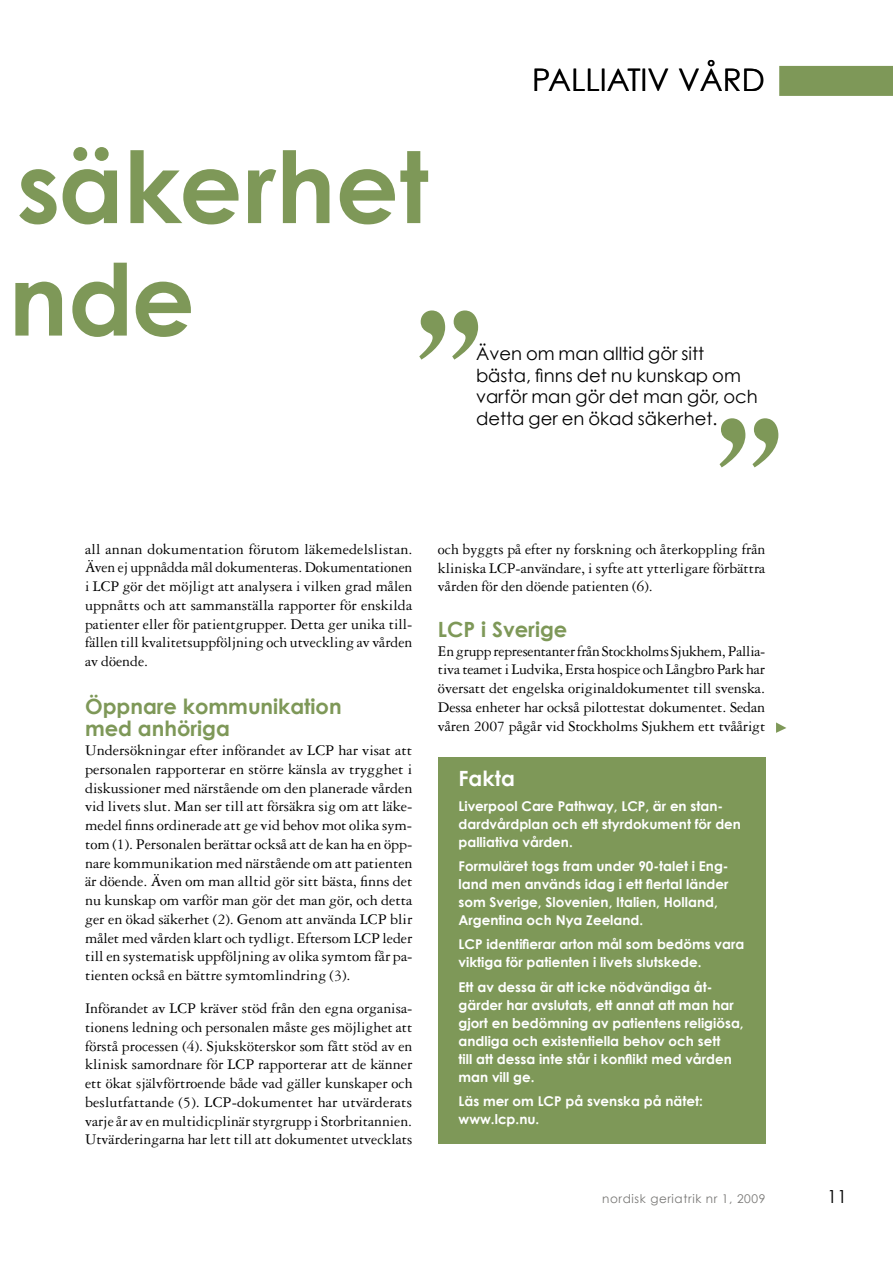
<style>
.page{position:relative;width:893px;height:1263px;background:#fff}
.page>*{position:absolute;margin:0;border:0;box-sizing:border-box;transform-origin:0 0}
.t1{font:180px "Century Old Style Std";color:#7e9858}
.t2{font:700 99px/112.5px "Century Gothic";color:#7e9858}
.t3{font:31.05px "Century Gothic";color:#000}
.t4{font:700 21px/22.5px "Century Gothic";color:#7e9858}
.t5{font:700 21px "Century Gothic";color:#fff}
.t6{font:18px/21.6px "Century Gothic";color:#000}
.t7{font:15.75px/18.8px "Garamond 3 LT Std";color:#000;text-align:justify}
.t8{font:700 13.5px/18px "Century Gothic";color:#fff}
.t9{font:12px "Century Gothic";letter-spacing:.05em;color:#787775}
</style>
<div class="page">
<div style="left:779px;top:66px;width:114px;height:30px;background:#7e9858"></div>
<svg style="left:776px;top:722px;width:10px;height:11px"></svg>
<div style="left:438px;top:757px;width:327px;height:387px;background:#7e9858"></div>
<h3 class="t3" style="left:532px;top:61px;width:234px">PALLIIATIV VÅRD</h3>
<h2 class="t2" style="left:9px;top:129px;width:421px">säkerhet nde</h2>
<h1 class="t1" style="left:412px;top:263px;width:73px">”</h1>
<p class="t6" style="left:476px;top:342px;width:283px">Även om man alltid gör sitt bästa, finns det nu kunskap om varför man gör det man gör, och detta ger en ökad säkerhet.</p>
<h1 class="t1" style="left:713px;top:371px;width:73px">”</h1>
<p class="t7" style="left:85px;top:539px;width:329px">all annan dokumentation förutom läkemedelslistan.<br>Även ej uppnådda mål dokumenteras. Dokumentationen i LCP gör det möjligt att analysera i vilken grad målen uppnåtts och att sammanställa rapporter för enskilda patienter eller för patientgrupper. Detta ger unika till&shy;fällen till kvalitetsuppföljning och utveckling av vården av döende.</p>
<h3 class="t4" style="left:85px;top:694px;width:258px">Öppnare kommunikation med anhöriga</h3>
<p class="t7" style="left:85px;top:741px;width:329px">Undersökningar efter införandet av LCP har visat att personalen rapporterar en större känsla av trygghet i diskussioner med närstående om den planerade vården vid livets slut. Man ser till att försäkra sig om att läke&shy;medel finns ordinerade att ge vid behov mot olika sym&shy;tom (1). Personalen berättar också att de kan ha en öpp&shy;nare kommunikation med närstående om att patienten är döende. Även om man alltid gör sitt bästa, finns det nu kunskap om varför man gör det man gör, och detta ger en ökad säkerhet (2). Genom att använda LCP blir målet med vården klart och tydligt. Eftersom LCP leder till en systematisk uppföljning av olika symtom får pa&shy;tienten också en bättre symtomlindring (3).</p>
<p class="t7" style="left:85px;top:999px;width:329px">Införandet av LCP kräver stöd från den egna organisa&shy;tionens ledning och personalen måste ges möjlighet att förstå processen (4). Sjuksköterskor som fått stöd av en klinisk samordnare för LCP rapporterar att de känner ett ökat självförtroende både vad gäller kunskaper och beslutfattande (5). LCP-dokumentet har utvärderats varje år av en multidicplinär styrgrupp i Storbritannien.<br>Utvärderingarna har lett till att dokumentet utvecklats</p>
<p class="t7" style="left:438px;top:540px;width:329px">och byggts på efter ny forskning och återkoppling från kliniska LCP-användare, i syfte att ytterligare förbättra vården för den döende patienten (6).</p>
<h3 class="t4" style="left:438px;top:617px;width:131px">LCP i Sverige</h3>
<p class="t7" style="left:438px;top:641px;width:329px">En grupp representanter från Stockholms Sjukhem, Pallia&shy;tiva teamet i Ludvika, Ersta hospice och Långbro Park har översatt det engelska originaldokumentet till svenska.<br>Dessa enheter har också pilottestat dokumentet. Sedan våren 2007 pågår vid Stockholms Sjukhem ett tvåårigt</p>
<h3 class="t5" style="left:459px;top:765px;width:58px">Fakta</h3>
<p class="t8" style="left:459px;top:796px;width:284px">Liverpool Care Pathway, LCP, är en stan&shy;dardvårdplan och ett styrdokument för den palliativa vården.</p>
<p class="t8" style="left:459px;top:857px;width:271px">Formuläret togs fram under 90-talet i Eng&shy;land men används idag i ett flertal länder som Sverige, Slovenien, Italien, Holland, Argentina och Nya Zeeland.</p>
<p class="t8" style="left:459px;top:935px;width:287px">LCP identifierar arton mål som bedöms vara viktiga för patienten i livets slutskede.</p>
<p class="t8" style="left:459px;top:977px;width:287px">Ett av dessa är att icke nödvändiga åt&shy;gärder har avslutats, ett annat att man har gjort en bedömning av patientens religiösa, andliga och existentiella behov och sett<br>till att dessa inte står i konflikt med vården man vill ge.</p>
<p class="t8" style="left:459px;top:1092px;width:246px">Läs mer om LCP på svenska på nätet: www.lcp.nu.</p>
<p class="t9" style="left:602px;top:1191px;width:165px">nordisk geriatrik nr 1, 2009</p>
<p class="t6" style="left:827px;top:1185px;width:21px">11</p>
</div>
